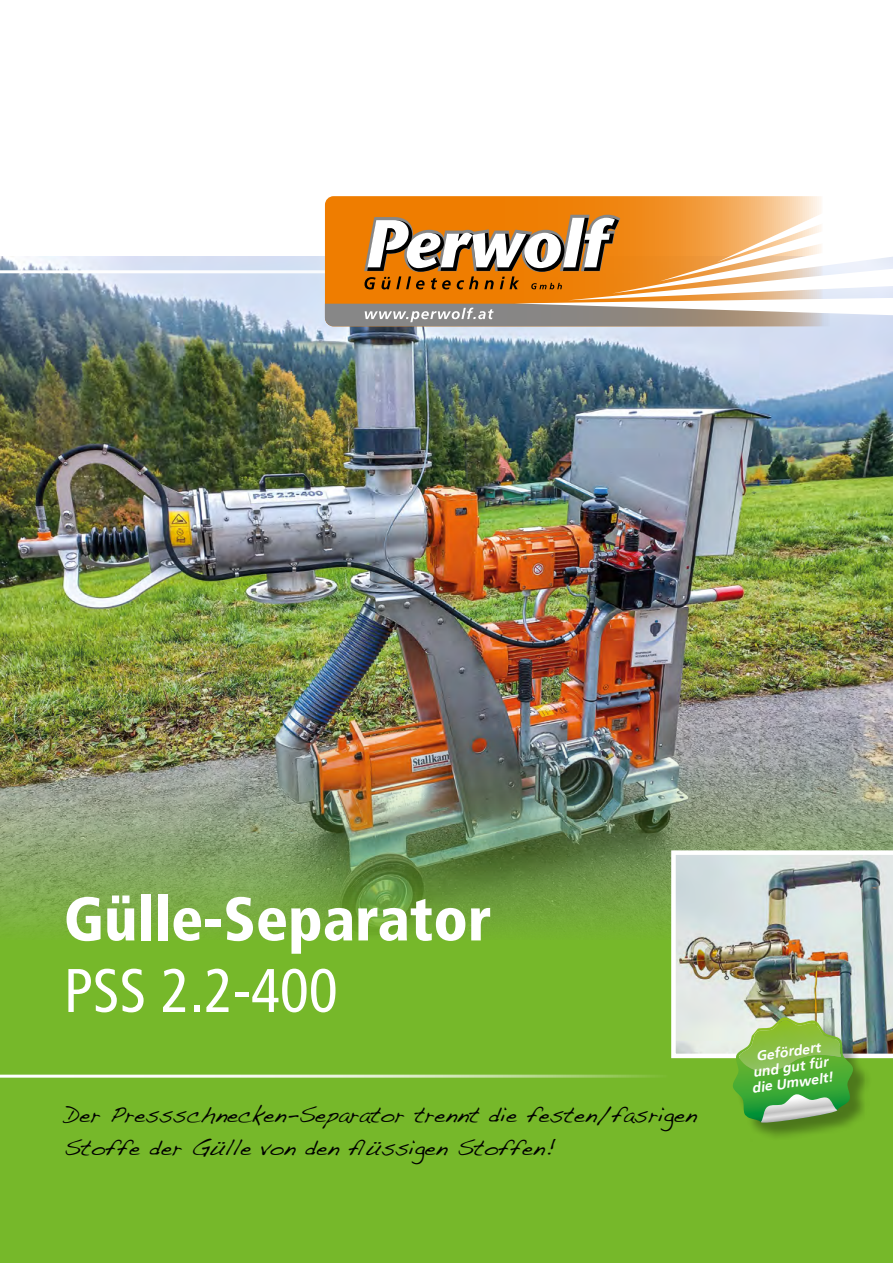
<style>
.page{position:relative;width:893px;height:1263px;background:#fff}
.page>*{position:absolute;margin:0;border:0;box-sizing:border-box;transform-origin:0 0}
.t1{font:900 condensed 61.5px "Frutiger LT Std";color:#fff}
.t2{font:condensed 61.5px "Frutiger LTCE";color:#fff}
.t3{font:22.5px/33px "Handwriting Dakota";color:#000}
.t4{font:italic 700 14.1px/15.6px "Frutiger FC";color:#fff;text-align:center}
</style>
<div class="page">
<div style="left:0;top:356px;width:893px;height:907px;background:#76b82a"></div>
<img style="left:0;top:257px;width:893px;height:678px">
<hr style="left:0;top:270px;width:668px;height:3px;background:#fff">
<svg style="left:325px;top:196px;width:568px;height:130px"></svg>
<hr style="left:0;top:1075px;width:668px;height:3px;background:#fff">
<img style="left:671px;top:850px;width:222px;height:208px">
<div style="left:735px;top:1020px;width:137px;height:121px;background:#000;opacity:.35"></div>
<svg style="left:732px;top:1017px;width:122px;height:109px"></svg>
<img style="left:739px;top:1020px;width:102px;height:58px">
<h1 class="t1" style="left:64px;top:882px;width:429px">Gülle-Separator</h1>
<h1 class="t2" style="left:64px;top:955px;width:275px">PSS 2.2-400</h1>
<p class="t3" style="left:64px;top:1098px;width:634px">Der Pressschnecken-Separator trennt die festen/fasrigen<br>Stoffe der Gülle von den flüssigen Stoffen!</p>
<p class="t4" style="left:746px;top:1049px;width:83px;rotate:-8deg">Gefördert und gut für die Umwelt!</p>
</div>
